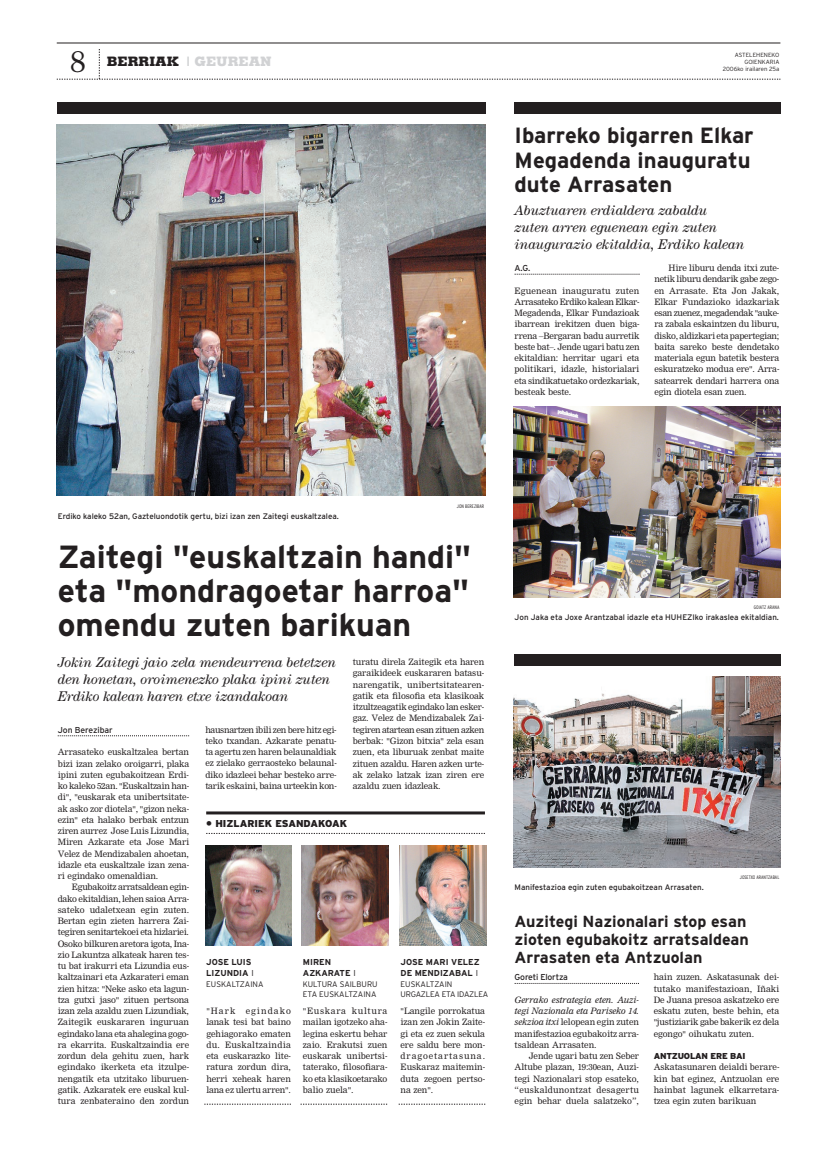
<style>
.page{position:relative;width:823px;height:1163px;background:#fff}
.page>*{position:absolute;margin:0;border:0;box-sizing:border-box;transform-origin:0 0}
.t1{font:700 32px/34px "Interstate";color:#231f20;text-align:justify}
.t2{font:30px "Century";color:#231f20}
.t3{font:700 22px/24px "Interstate";color:#231f20}
.t4{font:700 16px/18px "Interstate";color:#231f20}
.t5{font:italic 14px/16.8px "Century";letter-spacing:-.01em;color:#231f20}
.t6{font:800 13px "Memphis";color:#d1d2d4}
.t7{font:800 13px "Memphis";color:#231f20}
.t8{font:900 10px "Interstate";color:#231f20}
.t9{font:8.6px/11.2px "M Nimrod";letter-spacing:-.015em;color:#231f20;text-align:justify}
.t10{font:700 8.6px/10.3px "Interstate";color:#231f20}
.t11{font:italic 8.6px "M Nimrod";letter-spacing:-.01em;color:#231f20}
.t12{font:8.6px "M Nimrod";letter-spacing:-.035em;color:#231f20}
.t13{font:8.6px "Interstate";letter-spacing:-.02em;color:#231f20}
.t14{font:8.6px "M Nimrod";letter-spacing:.025em;color:#231f20}
.t15{font:8px "Interstate";color:#231f20}
.t16{font:300 8px/9.6px "Interstate";color:#231f20}
.t17{font:300 8px/9.6px "Interstate";letter-spacing:-.025em;color:#231f20}
.t18{font:300 6px/7.2px "Interstate";color:#231f20;text-align:right}
.t19{font:300 condensed 5px "Interstate";color:#231f20}
.s1{font-weight:300}
.s2{font-family:"Interstate";font-weight:900}
.s3{font-style:italic}
</style>
<div class="page">
<hr style="left:57px;top:43px;width:723px;height:1px;background:#231f20">
<svg style="left:57px;top:49px;width:723px;height:31px"></svg>
<svg style="left:514px;top:983px;width:124px;height:1px"></svg>
<div style="left:513px;top:653px;width:266px;height:12px;background:#231f20"></div>
<img style="left:513px;top:676px;width:266px;height:191px">
<div style="left:513px;top:102px;width:266px;height:11px;background:#231f20"></div>
<svg style="left:514px;top:274px;width:125px;height:1px"></svg>
<img style="left:513px;top:406px;width:267px;height:191px">
<svg style="left:58px;top:735px;width:131px;height:1px"></svg>
<img style="left:57px;top:125px;width:428px;height:370px">
<div style="left:57px;top:102px;width:428px;height:11px;background:#231f20"></div>
<hr style="left:206px;top:811px;width:278px;height:3px;background:#231f20">
<svg style="left:206px;top:833px;width:278px;height:1px"></svg>
<img style="left:205px;top:845px;width:87px;height:100px">
<img style="left:302px;top:845px;width:86px;height:100px">
<img style="left:399px;top:845px;width:87px;height:100px">
<svg style="left:204px;top:1103px;width:87px;height:1px"></svg>
<svg style="left:398px;top:1103px;width:87px;height:1px"></svg>
<svg style="left:300px;top:1103px;width:87px;height:1px"></svg>
<p class="t2" style="left:70px;top:51px;width:16px">8</p>
<p class="t6" style="left:187px;top:53px;width:86px">| GEUREAN</p>
<p class="t18" style="left:734px;top:52px;width:46px">ASTELEHENEKO<br>GOIENKARIA</p>
<p class="t7" style="left:107px;top:53px;width:74px">BERRIAK</p>
<p class="t18" style="left:722px;top:66px;width:58px">2006ko irailaren 25a</p>
<p class="t3" style="left:514px;top:125px;width:240px">Ibarreko bigarren Elkar<br>Megadenda inauguratu dute Arrasaten</p>
<p class="t5" style="left:514px;top:203px;width:231px">Abuztuaren erdialdera zabaldu zuten arren eguenean egin zuten inaugurazio ekitaldia, Erdiko kalean</p>
<p class="t13" style="left:514px;top:265px;width:17px">A.G.</p>
<p class="t9" style="left:514px;top:285px;width:126px">Eguenean inauguratu zuten Arrasateko Erdiko kalean Elkar-Megadenda, Elkar Fundazioak ibarrean irekitzen duen biga&shy;rrena –Bergaran badu aurretik beste bat–. Jende ugari batu zen ekitaldian: herritar ugari eta politikari, idazle, historialari eta sindikatuetako ordezkariak, besteak beste.</p>
<p class="t9" style="left:654px;top:263px;width:126px;text-indent:14px">Hire liburu denda itxi zute&shy;netik liburu dendarik gabe zego&shy;en Arrasate. Eta Jon Jakak, Elkar Fundazioko idazkariak esan zuenez, megadendak "auke&shy;ra zabala eskaintzen du liburu, disko, aldizkari eta papertegian; baita sareko beste dendetako materiala egun batetik bestera eskuratzeko modua ere". Arra&shy;satearrek dendari harrera ona egin diotela esan zuen.</p>
<p class="t15" style="left:58px;top:513px;width:282px">Erdiko kaleko 52an, Gazteluondotik gertu, bizi izan zen Zaitegi euskaltzalea.</p>
<p class="t19" style="left:456px;top:504px;width:29px">JON BEREZIBAR</p>
<p class="t1" style="left:58px;top:542px;width:414px">Zaitegi "euskaltzain handi" eta "mondragoetar harroa" omendu zuten barikuan</p>
<p class="t5" style="left:58px;top:655px;width:280px">Jokin Zaitegi jaio zela mendeurrena betetzen den honetan, oroimenezko plaka ipini zuten<br>Erdiko kalean haren etxe izandakoan</p>
<p class="t9" style="left:352px;top:656px;width:133px">turatu direla Zaitegik eta haren garaikideek euskararen batasu&shy;narengatik, unibertsitatearen&shy;gatik eta filosofia eta klasikoak itzultzeagatik egindako lan esker&shy;gaz. Velez de Mendizabalek Zai&shy;tegiren atartean esan zituen azken berbak: "Gizon bitxia" zela esan zuen, eta liburuak zenbat maite zituen azaldu. Haren azken urte&shy;ak zelako latzak izan ziren ere azaldu zuen idazleak.</p>
<p class="t9" style="left:205px;top:724px;width:133px">hausnartzen ibili zen bere hitz egi&shy;teko txandan. Azkarate penatu&shy;ta agertu zen haren belaunaldiak ez zielako gerraosteko belaunal&shy;diko idazleei behar besteko arre&shy;tarik eskaini, baina urteekin kon-</p>
<p class="t13" style="left:58px;top:726px;width:57px">Jon Berezibar</p>
<p class="t9" style="left:58px;top:746px;width:133px">Arrasateko euskaltzalea bertan</p>
<p class="t9" style="left:58px;top:758px;width:133px">bizi izan zelako oroigarri, plaka</p>
<p class="t9" style="left:58px;top:769px;width:133px">ipini zuten egubakoitzean Erdi-</p>
<p class="t9" style="left:58px;top:780px;width:133px">ko kaleko 52an. "Euskaltzain han-</p>
<p class="t9" style="left:58px;top:791px;width:133px">di", "euskarak eta unibertsitate-</p>
<p class="t9" style="left:58px;top:803px;width:133px">ak asko zor diotela", "gizon neka-</p>
<p class="t9" style="left:58px;top:814px;width:133px">ezin" eta halako berbak entzun</p>
<p class="t9" style="left:58px;top:825px;width:133px">ziren aurrez Jose Luis Lizundia,</p>
<p class="t9" style="left:58px;top:836px;width:133px">Miren Azkarate eta Jose Mari</p>
<p class="t9" style="left:58px;top:848px;width:133px">Velez de Mendizabalen ahoetan,</p>
<p class="t9" style="left:58px;top:859px;width:133px">idazle eta euskaltzale izan zena-</p>
<p class="t9" style="left:58px;top:870px;width:102px">ri egindako omenaldian.</p>
<p class="t9" style="left:72px;top:881px;width:119px">Egubakoitz arratsaldean egin-</p>
<p class="t9" style="left:58px;top:893px;width:133px">dako ekitaldian, lehen saioa Arra-</p>
<p class="t9" style="left:58px;top:904px;width:133px">sateko udaletxean egin zuten.</p>
<p class="t9" style="left:58px;top:915px;width:133px">Bertan egin zieten harrera Zai-</p>
<p class="t12" style="left:58px;top:928px;width:133px">tegiren senitartekoei eta hizlariei.</p>
<p class="t9" style="left:58px;top:938px;width:133px">Osoko bilkuren aretora igota, Ina-</p>
<p class="t9" style="left:58px;top:949px;width:133px">zio Lakuntza alkateak haren tes-</p>
<p class="t9" style="left:58px;top:960px;width:133px">tu bat irakurri eta Lizundia eus-</p>
<p class="t9" style="left:58px;top:971px;width:133px">kaltzainari eta Azkarateri eman</p>
<p class="t9" style="left:58px;top:983px;width:133px">zien hitza: "Neke asko eta lagun-</p>
<p class="t9" style="left:58px;top:994px;width:133px">tza gutxi jaso" zituen pertsona</p>
<p class="t9" style="left:58px;top:1005px;width:133px">izan zela azaldu zuen Lizundiak,</p>
<p class="t9" style="left:58px;top:1016px;width:133px">Zaitegik euskararen inguruan</p>
<p class="t9" style="left:58px;top:1028px;width:133px">egindako lana eta ahalegina gogo-</p>
<p class="t9" style="left:58px;top:1039px;width:133px">ra ekarrita. Euskaltzaindia ere</p>
<p class="t9" style="left:58px;top:1050px;width:133px">zordun dela gehitu zuen, hark</p>
<p class="t9" style="left:58px;top:1061px;width:133px">egindako ikerketa eta itzulpe-</p>
<p class="t9" style="left:58px;top:1073px;width:133px">nengatik eta utzitako liburuen-</p>
<p class="t9" style="left:58px;top:1084px;width:133px">gatik. Azkaratek ere euskal kul-</p>
<p class="t9" style="left:58px;top:1095px;width:133px">tura zenbateraino den zordun</p>
<p class="t8" style="left:206px;top:819px;width:142px">• HIZLARIEK ESANDAKOAK</p>
<p class="t10" style="left:206px;top:957px;width:49px">JOSE LUIS<br>LIZUNDIA <span class="s1">I</span></p>
<p class="t9" style="left:206px;top:1005px;width:86px">"Hark egindako lanak tesi bat baino gehiagorako ematen du. Euskaltzaindia eta euskarazko lite&shy;ratura zordun dira, herri xeheak haren lana ez ulertu arren".</p>
<p class="t9" style="left:303px;top:1005px;width:86px">"Euskara kultura mailan igotzeko aha&shy;legina eskertu behar zaio. Erakutsi zuen euskarak unibertsi&shy;taterako, filosofiara&shy;ko eta klasikoetarako balio zuela".</p>
<p class="t9" style="left:400px;top:1005px;width:86px">"Langile porrokatua izan zen Jokin Zaite&shy;gi eta ez zuen sekula ere saldu bere mon&shy;dragoetartasuna.<br>Euskaraz maitemin&shy;duta zegoen pertso&shy;na zen".</p>
<p class="t10" style="left:400px;top:957px;width:81px">JOSE MARI VELEZ<br>DE MENDIZABAL <span class="s1">I</span></p>
<p class="t17" style="left:400px;top:980px;width:89px">EUSKALTZAIN<br>URGAZLEA ETA IDAZLEA</p>
<p class="t10" style="left:303px;top:957px;width:54px">MIREN<br>AZKARATE <span class="s1">I</span></p>
<p class="t16" style="left:303px;top:980px;width:76px">KULTURA SAILBURU<br>ETA EUSKALTZAINA</p>
<p class="t16" style="left:206px;top:980px;width:59px">EUSKALTZAINA</p>
<p class="t19" style="left:753px;top:605px;width:27px">GOIATZ ARANA</p>
<p class="t15" style="left:514px;top:614px;width:266px">Jon Jaka eta Joxe Arantzabal idazle eta HUHEZIko irakaslea ekitaldian.</p>
<p class="t15" style="left:514px;top:884px;width:190px">Manifestazioa egin zuten egubakoitzean Arrasaten.</p>
<p class="t19" style="left:739px;top:875px;width:41px">JOSETXO ARANTZABAL</p>
<p class="t4" style="left:514px;top:913px;width:235px">Auzitegi Nazionalari stop esan zioten egubakoitz arratsaldean<br>Arrasaten eta Antzuolan</p>
<p class="t9" style="left:653px;top:971px;width:127px">hain zuzen. Askatasunak dei&shy;tutako manifestazioan, Iñaki De Juana presoa askatzeko ere eskatu zuten, beste behin, eta "justiziarik gabe bakerik ez dela egongo" oihukatu zuten.</p>
<p class="t9" style="left:653px;top:1050px;width:127px;text-align:left"><span class="s2">ANTZUOLAN ERE BAI<br></span>Askatasunaren deialdi berare&shy;kin bat eginez, Antzuolan ere hainbat lagunek elkarretara&shy;tzea egin zuten barikuan</p>
<p class="t13" style="left:514px;top:974px;width:55px">Goreti Elortza</p>
<p class="t11" style="left:514px;top:995px;width:126px">Gerrako estrategia eten. Auzi-</p>
<p class="t11" style="left:514px;top:1007px;width:126px">tegi Nazionala eta Pariseko 14.</p>
<p class="t9" style="left:514px;top:1016px;width:126px"><span class="s3">sekzioa itxi</span> lelopean egin zuten</p>
<p class="t9" style="left:514px;top:1028px;width:126px">manifestazioa egubakoitz arra-</p>
<p class="t9" style="left:514px;top:1039px;width:83px">tsaldean Arrasaten.</p>
<p class="t9" style="left:528px;top:1050px;width:112px">Jende ugari batu zen Seber</p>
<p class="t9" style="left:514px;top:1061px;width:126px">Altube plazan, 19:30ean, Auzi-</p>
<p class="t9" style="left:514px;top:1073px;width:126px">tegi Nazionalari stop esateko,</p>
<p class="t14" style="left:514px;top:1085px;width:126px">“euskaldunontzat desagertu</p>
<p class="t9" style="left:514px;top:1095px;width:126px">egin behar duela salatzeko”,</p>
</div>
